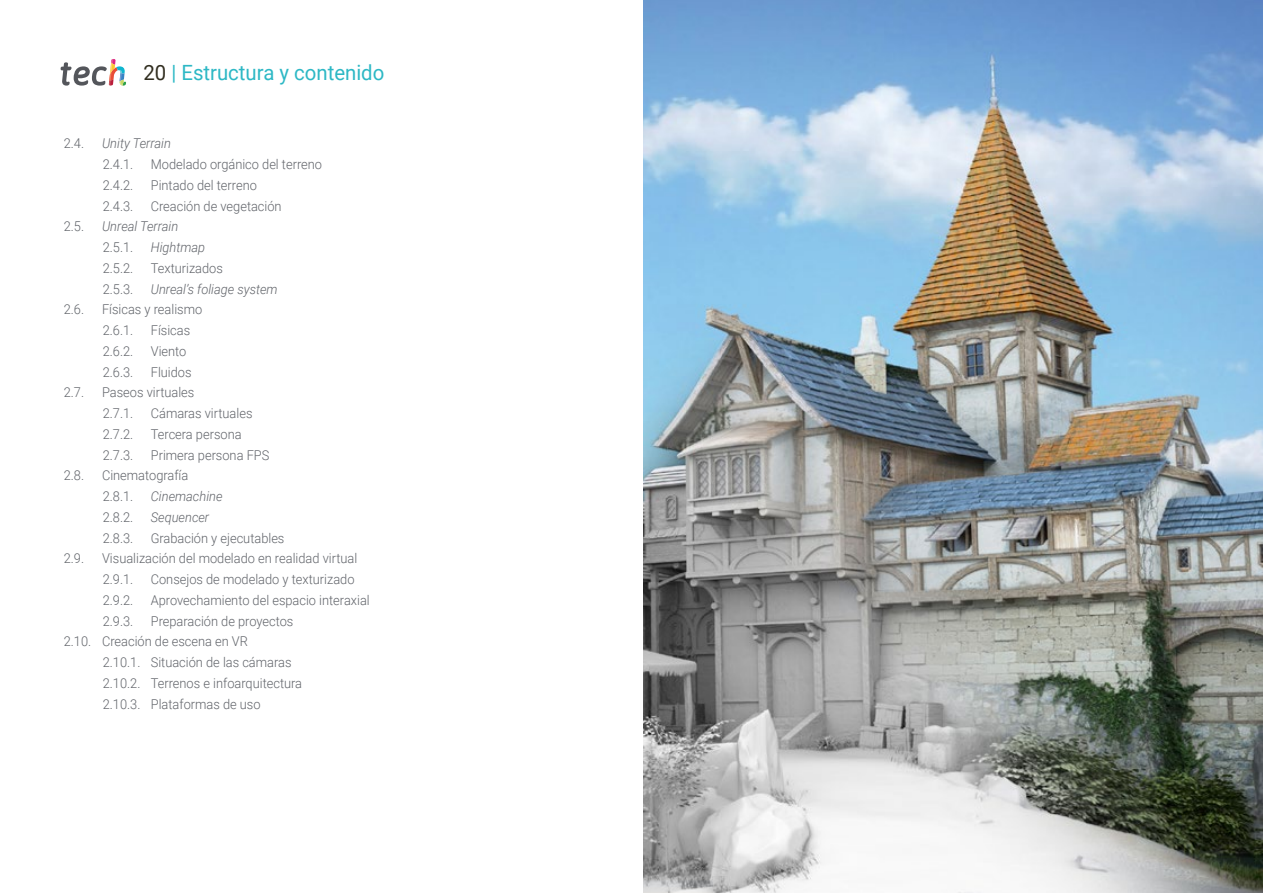
<style>
.page{position:relative;width:1263px;height:893px;background:#fff}
.page>*{position:absolute;margin:0;border:0;box-sizing:border-box;transform-origin:0 0}
.t1{font:21px "Roboto";color:#2db8c5}
.t2{font:300 13.5px/20.7px "Roboto";color:#61646a;scale:.95 1}
.t3{font:italic 300 13.5px "Roboto";color:#61646a;scale:.95 1}
.s1{color:#312e20}
</style>
<div class="page">
<svg style="left:61px;top:59px;width:65px;height:27px"></svg>
<img style="left:643px;top:0;width:620px;height:893px">
<h1 class="t1" style="left:144px;top:57px;width:242px"><span class="s1">20</span> | Estructura y contenido</h1>
<p class="t2" style="left:64px;top:133px;width:23px">2.4.</p>
<p class="t3" style="left:102px;top:134px;width:74px">Unity Terrain</p>
<p class="t2" style="left:103px;top:153px;width:34px">2.4.1.</p>
<p class="t2" style="left:151px;top:153px;width:182px">Modelado orgánico del terreno</p>
<p class="t2" style="left:103px;top:174px;width:34px">2.4.2.</p>
<p class="t2" style="left:151px;top:174px;width:113px">Pintado del terreno</p>
<p class="t2" style="left:103px;top:195px;width:34px">2.4.3.</p>
<p class="t2" style="left:151px;top:195px;width:139px">Creación de vegetación</p>
<p class="t2" style="left:64px;top:216px;width:23px">2.5.</p>
<p class="t3" style="left:102px;top:217px;width:82px">Unreal Terrain</p>
<p class="t2" style="left:103px;top:236px;width:34px">2.5.1.</p>
<p class="t3" style="left:151px;top:238px;width:59px">Hightmap</p>
<p class="t2" style="left:103px;top:257px;width:34px">2.5.2.</p>
<p class="t2" style="left:151px;top:257px;width:77px">Texturizados</p>
<p class="t2" style="left:103px;top:278px;width:34px">2.5.3.</p>
<p class="t3" style="left:151px;top:279px;width:135px">Unreal’s foliage system</p>
<p class="t2" style="left:64px;top:299px;width:23px">2.6.</p>
<p class="t2" style="left:102px;top:299px;width:107px">Físicas y realismo<br>2.6.1.</p>
<p class="t2" style="left:151px;top:319px;width:43px">Físicas</p>
<p class="t2" style="left:103px;top:340px;width:34px">2.6.2.</p>
<p class="t2" style="left:151px;top:340px;width:39px">Viento</p>
<p class="t2" style="left:103px;top:361px;width:34px">2.6.3.</p>
<p class="t2" style="left:151px;top:361px;width:44px">Fluidos</p>
<p class="t2" style="left:64px;top:382px;width:23px">2.7.</p>
<p class="t2" style="left:102px;top:382px;width:99px">Paseos virtuales<br>2.7.1.</p>
<p class="t2" style="left:151px;top:402px;width:109px">Cámaras virtuales</p>
<p class="t2" style="left:103px;top:423px;width:34px">2.7.2.</p>
<p class="t2" style="left:151px;top:423px;width:97px">Tercera persona</p>
<p class="t2" style="left:103px;top:444px;width:34px">2.7.3.</p>
<p class="t2" style="left:151px;top:444px;width:126px">Primera persona FPS</p>
<p class="t2" style="left:64px;top:465px;width:23px">2.8.</p>
<p class="t2" style="left:102px;top:465px;width:92px">Cinematografía<br>2.8.1.</p>
<p class="t3" style="left:151px;top:487px;width:77px">Cinemachine</p>
<p class="t2" style="left:103px;top:506px;width:34px">2.8.2.</p>
<p class="t3" style="left:151px;top:508px;width:63px">Sequencer</p>
<p class="t2" style="left:103px;top:527px;width:34px">2.8.3.</p>
<p class="t2" style="left:151px;top:527px;width:142px">Grabación y ejecutables</p>
<p class="t2" style="left:64px;top:548px;width:23px">2.9.</p>
<p class="t2" style="left:102px;top:548px;width:270px">Visualización del modelado en realidad virtual<br>2.9.1.</p>
<p class="t2" style="left:151px;top:568px;width:216px">Consejos de modelado y texturizado</p>
<p class="t2" style="left:103px;top:589px;width:34px">2.9.2.</p>
<p class="t2" style="left:151px;top:589px;width:232px">Aprovechamiento del espacio interaxial</p>
<p class="t2" style="left:103px;top:610px;width:34px">2.9.3.</p>
<p class="t2" style="left:64px;top:610px;width:243px;text-indent:87px">Preparación de proyectos<br>2.10. Creación de escena en VR</p>
<p class="t2" style="left:103px;top:651px;width:211px">2.10.1. Situación de las cámaras<br>2.10.2. Terrenos e infoarquitectura<br>2.10.3. Plataformas de uso</p>
</div>
